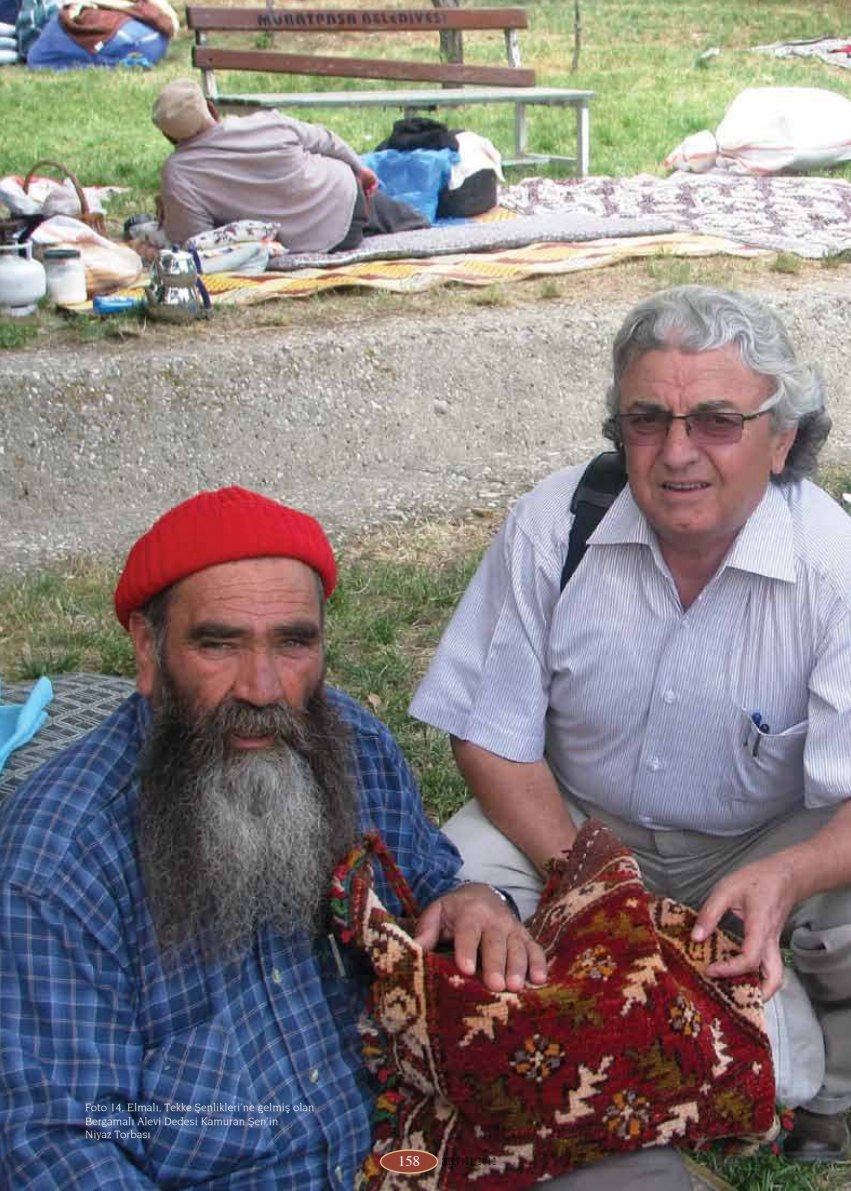
<style>
.page{position:relative;width:851px;height:1191px;background:#fff}
.page>*{position:absolute;margin:0;border:0;box-sizing:border-box;transform-origin:0 0}
.t1{font:14.55px "Times";color:#fff}
.t2{font:11.4px/13.5px "Novarese";color:#fff}
.t3{font:10.95px "Times New Roman";letter-spacing:.4em;color:#000;scale:.51 1}
.s1{font-size:15.6px}
</style>
<div class="page">
<img style="left:0;top:0;width:850px;height:1191px">
<div style="left:380px;top:1150px;width:57px;height:23px;background:#954235;border-radius:50%"></div>
<div style="left:380px;top:1149px;width:58px;height:24px;border:1px solid #d9bc86;border-radius:50%"></div>
<p class="t2" style="left:85px;top:1100px;width:231px">Foto 14. Elmalı, Tekke Şenlikleri’ne gelmiş olan<br>Bergamalı Alevi Dedesi Kamuran Şen’in<br>Niyaz Torbası</p>
<p class="t1" style="left:398px;top:1147px;width:23px">158</p>
<p class="t3" style="left:442px;top:1154px;width:107px"><span class="s1">arış</span> VIII/2012</p>
</div>
